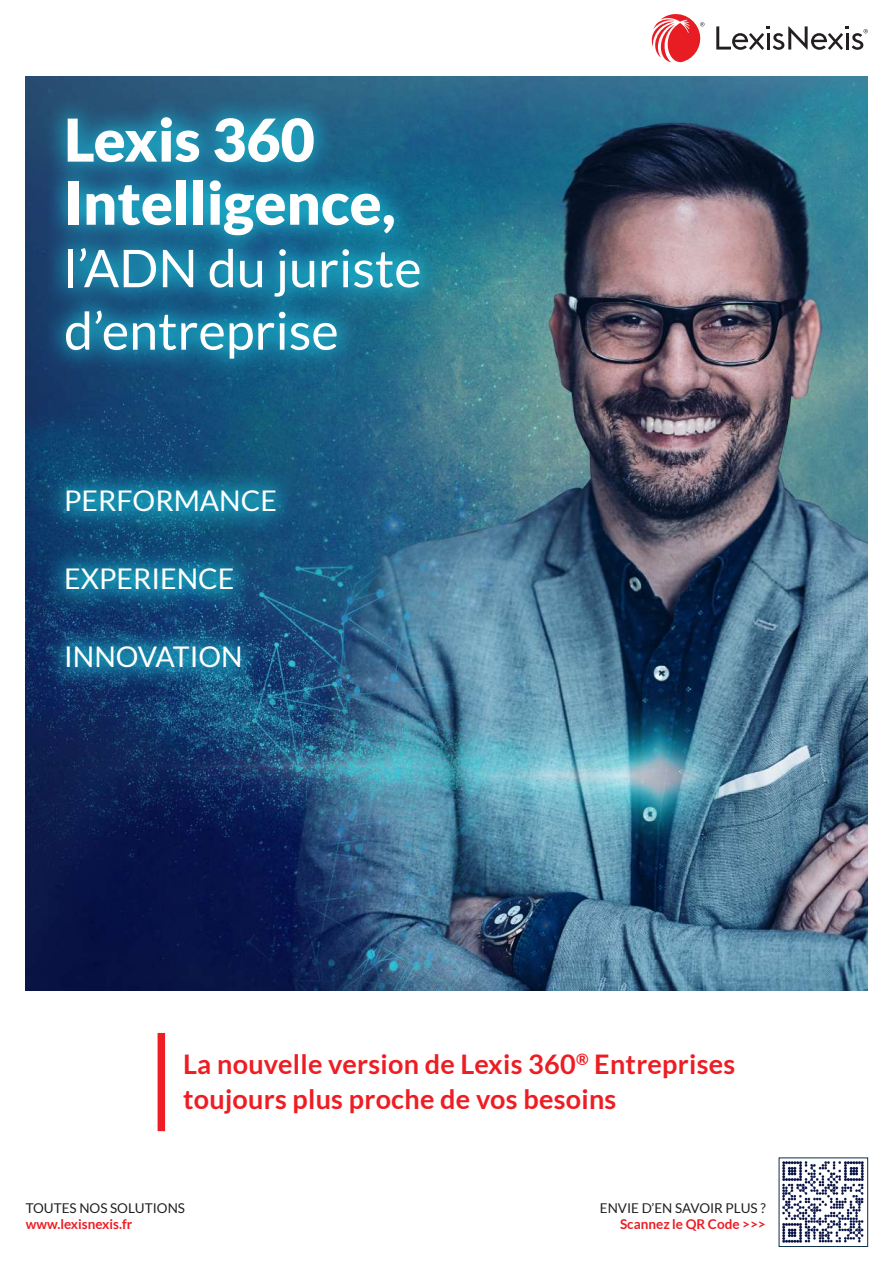
<style>
.page{position:relative;width:893px;height:1263px;background:#fff}
.page>*{position:absolute;margin:0;border:0;box-sizing:border-box;transform-origin:0 0}
.t1{font:900 59.1px/63.2px "Lato";color:#fff}
.t2{font:52.05px/62.6px "Lato";color:#fff}
.t3{font:28.5px "Lato";color:#fff}
.t4{font:700 27px/34.5px "Lato";letter-spacing:.01em;color:#ee1d23}
.t5{font:13.5px "Lato";color:#231f20}
.t6{font:700 13.5px "Lato";color:#ee1d23}
</style>
<div class="page">
<img style="left:26px;top:77px;width:842px;height:914px">
<svg style="left:716px;top:26px;width:152px;height:24px"></svg>
<svg style="left:651px;top:14px;width:53px;height:49px"></svg>
<div style="left:42px;top:94px;width:401px;height:597px;background:#1cbed7;opacity:.75"></div>
<div style="left:158px;top:1033px;width:7px;height:98px;background:#ee1d23"></div>
<img style="left:782px;top:1161px;width:82px;height:82px">
<div style="left:779px;top:1158px;width:89px;height:89px;border:1px solid #0d3049"></div>
<h1 class="t1" style="left:64px;top:107px;width:333px">Lexis 360<br>Intelligence,</h1>
<h2 class="t2" style="left:64px;top:237px;width:359px">l’ADN du juriste d’entreprise</h2>
<p class="t3" style="left:64px;top:485px;width:214px">PERFORMANCE</p>
<p class="t3" style="left:64px;top:563px;width:172px">EXPERIENCE</p>
<p class="t3" style="left:64px;top:641px;width:180px">INNOVATION</p>
<p class="t4" style="left:183px;top:1047px;width:554px">La nouvelle version de Lexis 360<sup>®</sup> Entreprises toujours plus proche de vos besoins</p>
<p class="t5" style="left:26px;top:1201px;width:161px">TOUTES NOS SOLUTIONS</p>
<p class="t6" style="left:26px;top:1216px;width:108px">www.lexisnexis.fr</p>
<p class="t5" style="left:600px;top:1201px;width:167px">ENVIE D’EN SAVOIR PLUS ?</p>
<p class="t6" style="left:620px;top:1216px;width:147px">Scannez le QR Code &gt;&gt;&gt;</p>
</div>
